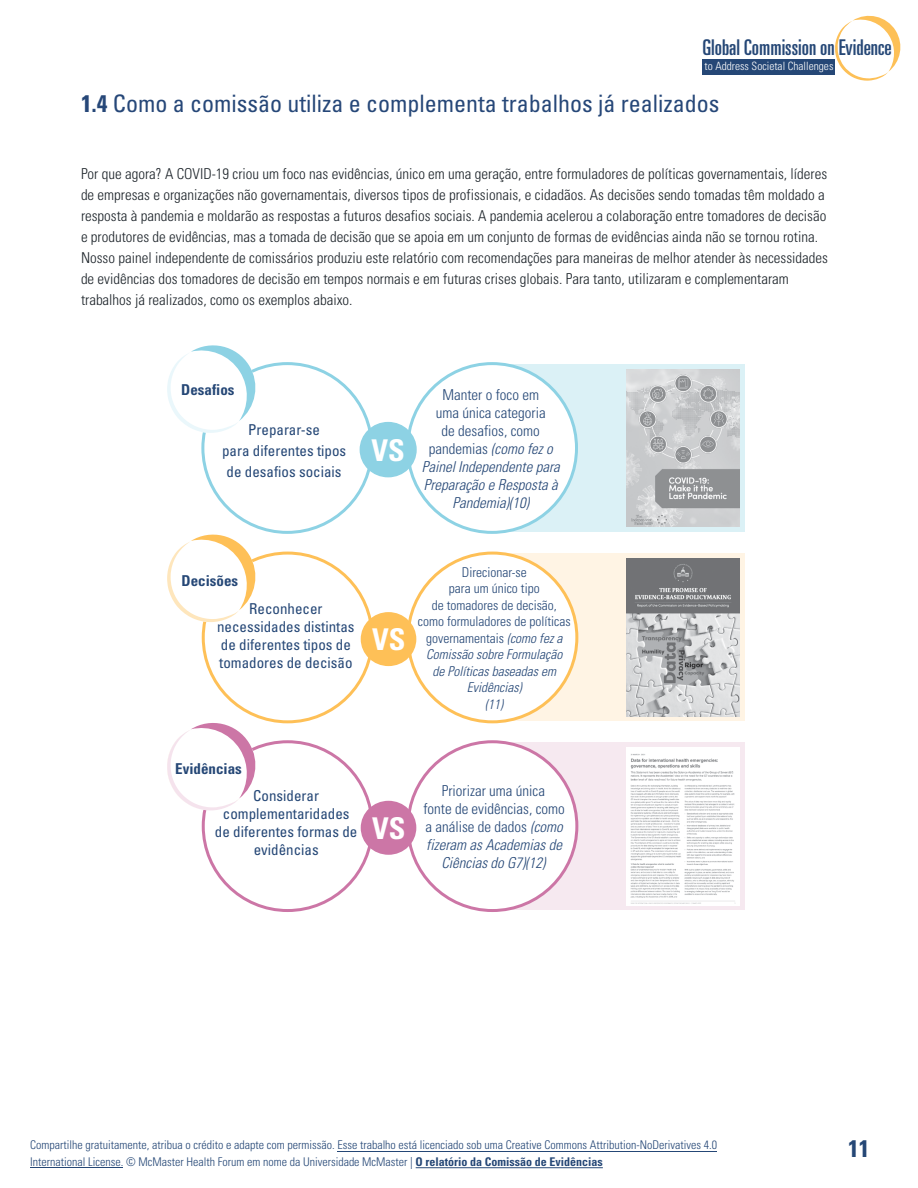
<style>
.page{position:relative;width:918px;height:1188px;background:#fff}
.page>*{position:absolute;margin:0;border:0;box-sizing:border-box;transform-origin:0 0}
.t1{font:700 condensed 30px "Univers";color:#fff}
.t2{font:condensed 24px "Univers LT Std";color:#264778}
.t3{font:700 condensed 24px "Univers";color:#254776}
.t4{font:ultra-condensed 21.75px "Univers LT Std";color:#254776}
.t5{font:300 condensed 15px/21px "Univers";color:#1e252b}
.t6{font:condensed 15px/18px "Univers";color:#254776;text-align:center}
.t7{font:italic 300 condensed 15px/18px "Univers";color:#254776;text-align:center}
.t8{font:300 condensed 15px/18px "Univers";color:#254776;text-align:center}
.t9{font:700 condensed 15px "Univers";color:#254776}
.t10{font:300 condensed 13.5px/16.5px "Univers";color:#254776;text-align:center}
.t11{font:300 condensed 12px/16.5px "Univers";color:#254776}
.t12{font:300 condensed 11.4px "Univers LT Std";color:#fff}
.s1{font-family:"Univers";font-weight:700}
.s2{font-style:normal}
.s3{font-style:italic}
.s4{font-weight:700}
</style>
<div class="page">
<div style="left:491px;top:364px;width:254px;height:168px;background:#dbf1f6"></div>
<div style="left:408px;top:364px;width:169px;height:168px;background:#fff;border-radius:50%"></div>
<div style="left:360px;top:423px;width:56px;height:54px;background:#8dd2e4;border-radius:50%"></div>
<div style="left:360px;top:422px;width:57px;height:55px;border:2px solid #8dd2e4;border-radius:50%"></div>
<div style="left:491px;top:554px;width:254px;height:167px;background:#fff4e4"></div>
<div style="left:408px;top:553px;width:169px;height:169px;background:#fff;border-radius:50%"></div>
<div style="left:361px;top:612px;width:55px;height:54px;background:#fec057;border-radius:50%"></div>
<div style="left:491px;top:742px;width:254px;height:168px;background:#f6e9f0"></div>
<div style="left:408px;top:742px;width:169px;height:169px;background:#fff;border-radius:50%"></div>
<div style="left:361px;top:801px;width:55px;height:54px;background:#cc76a6;border-radius:50%"></div>
<svg style="left:167px;top:345px;width:94px;height:88px"></svg>
<svg style="left:167px;top:529px;width:94px;height:93px"></svg>
<svg style="left:167px;top:717px;width:94px;height:94px"></svg>
<img style="left:626px;top:369px;width:114px;height:158px">
<img style="left:626px;top:559px;width:114px;height:157px">
<img style="left:626px;top:747px;width:114px;height:158px">
<svg style="left:835px;top:15px;width:66px;height:66px"></svg>
<div style="left:702px;top:59px;width:133px;height:15px;background:#254776"></div>
<hr style="left:416px;top:1167px;width:187px;height:1px;background:#254776">
<hr style="left:31px;top:1167px;width:92px;height:1px;background:#254776">
<hr style="left:338px;top:1151px;width:379px;height:1px;background:#254776">
<h3 class="t4" style="left:702px;top:35px;width:191px">Global Commission on Evidence</h3>
<p class="t12" style="left:705px;top:59px;width:130px">to Address Societal Challenges</p>
<h2 class="t2" style="left:81px;top:89px;width:640px"><span class="s1">1.4</span> Como a comissão utiliza e complementa trabalhos já realizados</h2>
<p class="t5" style="left:81px;top:164px;width:749px">Por que agora? A COVID-19 criou um foco nas evidências, único em uma geração, entre formuladores de políticas governamentais, líderes de empresas e organizações não governamentais, diversos tipos de profissionais, e cidadãos. As decisões sendo tomadas têm moldado a resposta à pandemia e moldarão as respostas a futuros desafios sociais. A pandemia acelerou a colaboração entre tomadores de decisão e produtores de evidências, mas a tomada de decisão que se apoia em um conjunto de formas de evidências ainda não se tornou rotina.<br>Nosso painel independente de comissários produziu este relatório com recomendações para maneiras de melhor atender às necessidades de evidências dos tomadores de decisão em tempos normais e em futuras crises globais. Para tanto, utilizaram e complementaram trabalhos já realizados, como os exemplos abaixo.</p>
<p class="t9" style="left:181px;top:380px;width:55px">Desafios</p>
<p class="t6" style="left:222px;top:419px;width:126px;line-height:21px">Preparar-se<br>para diferentes tipos de desafios sociais</p>
<h1 class="t1" style="left:372px;top:432px;width:35px">VS</h1>
<p class="t7" style="left:422px;top:386px;width:140px"><span class="s2">Manter o foco em<br>uma única categoria<br>de desafios, como pandemias</span> (como fez o<br>Painel Independente para<br>Preparação e Resposta à<br>Pandemia)(10)</p>
<p class="t9" style="left:182px;top:571px;width:58px">Decisões</p>
<p class="t6" style="left:217px;top:599px;width:139px">Reconhecer necessidades distintas de diferentes tipos de tomadores de decisão</p>
<h1 class="t1" style="left:372px;top:621px;width:35px">VS</h1>
<p class="t10" style="left:418px;top:564px;width:154px">Direcionar-se<br>para um único tipo<br>de tomadores de decisão, como formuladores de políticas governamentais <span class="s3">(como fez a<br>Comissão sobre Formulação<br>de Políticas baseadas em<br>Evidências)<br>(11)</span></p>
<p class="t9" style="left:175px;top:759px;width:68px">Evidências</p>
<p class="t6" style="left:215px;top:787px;width:144px">Considerar complementaridades de diferentes formas de evidências</p>
<p class="t8" style="left:423px;top:782px;width:143px">Priorizar uma única<br>fonte de evidências, como a análise de dados <span class="s3">(como fizeram as Academias de<br>Ciências do G7)(12)</span></p>
<h1 class="t1" style="left:372px;top:810px;width:35px">VS</h1>
<p class="t11" style="left:30px;top:1137px;width:688px">Compartilhe gratuitamente, atribua o crédito e adapte com permissão. Esse trabalho está licenciado sob uma Creative Commons Attribution-NoDerivatives 4.0<br>International License. © McMaster Health Forum em nome da Universidade McMaster | <span class="s4">O relatório da Comissão de Evidências</span></p>
<h2 class="t3" style="left:848px;top:1134px;width:23px">11</h2>
</div>
